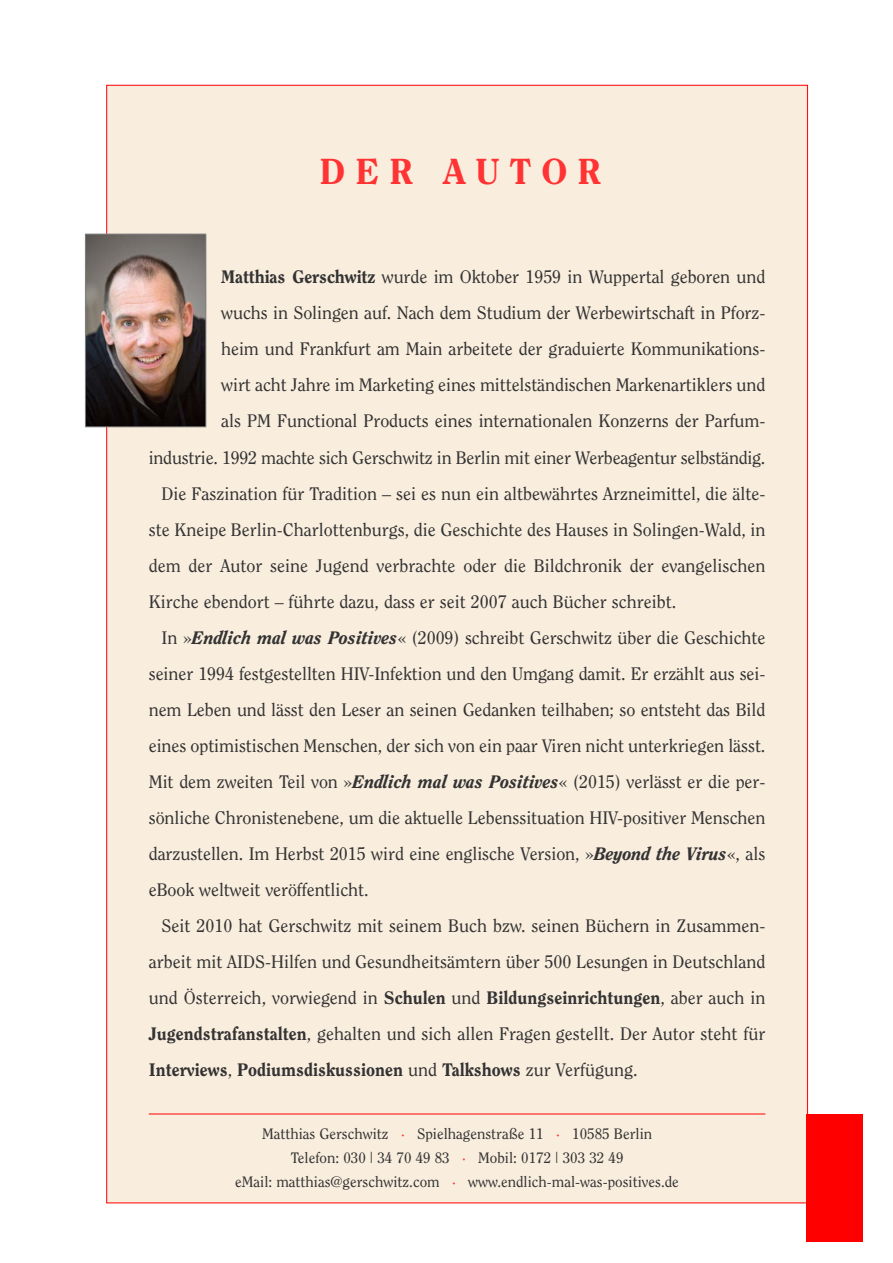
<style>
.page{position:relative;width:893px;height:1263px;background:#fff}
.page>*{position:absolute;margin:0;border:0;box-sizing:border-box;transform-origin:0 0}
.t1{font:800 36px "Clearface";letter-spacing:.28em;color:#f33}
.t2{font:18px "Clearface";letter-spacing:-.005em;color:#333}
.t3{font:800 18px "Clearface";color:#333}
.t4{font:15px/24px "Clearface";color:#333;text-align:center}
.s1{font-weight:800}
.s2{font-weight:800;font-style:italic}
.s3{font-weight:400}
.s4{color:#f33}
</style>
<div class="page">
<img style="left:87px;top:236px;width:117px;height:189px">
<div style="left:85px;top:234px;width:121px;height:193px;border:1px solid #808080"></div>
<div style="left:807px;top:1114px;width:56px;height:127px;background:#f00"></div>
<hr style="left:149px;top:1113px;width:616px;height:1px;background:#f00">
<h1 class="t1" style="left:320px;top:157px;width:284px">DER AUTOR</h1>
<p class="t2" style="left:221px;top:270px;width:546px"><span class="s1">Matthias Gerschwitz</span> wurde im Oktober 1959 in Wuppertal geboren und</p>
<p class="t2" style="left:221px;top:306px;width:546px">wuchs in Solingen auf. Nach dem Studium der Werbewirtschaft in Pforz-</p>
<p class="t2" style="left:221px;top:342px;width:546px">heim und Frankfurt am Main arbeitete der graduierte Kommunikations-</p>
<p class="t2" style="left:221px;top:378px;width:546px">wirt acht Jahre im Marketing eines mittelständischen Markenartiklers und</p>
<p class="t2" style="left:221px;top:414px;width:546px">als PM Functional Products eines internationalen Konzerns der Parfum-</p>
<p class="t2" style="left:149px;top:450px;width:618px">industrie. 1992 machte sich Gerschwitz in Berlin mit einer Werbeagentur selbständig.</p>
<p class="t2" style="left:162px;top:486px;width:605px">Die Faszination für Tradition – sei es nun ein altbewährtes Arzneimittel, die älte-</p>
<p class="t2" style="left:149px;top:522px;width:618px">ste Kneipe Berlin-Charlottenburgs, die Geschichte des Hauses in Solingen-Wald, in</p>
<p class="t2" style="left:149px;top:558px;width:618px">dem der Autor seine Jugend verbrachte oder die Bildchronik der evangelischen</p>
<p class="t2" style="left:149px;top:594px;width:529px">Kirche ebendort – führte dazu, dass er seit 2007 auch Bücher schreibt.</p>
<p class="t2" style="left:162px;top:630px;width:605px">In »<span class="s2">Endlich mal was Positives</span>« (2009) schreibt Gerschwitz über die Geschichte</p>
<p class="t2" style="left:149px;top:666px;width:618px">seiner 1994 festgestellten HIV-Infektion und den Umgang damit. Er erzählt aus sei-</p>
<p class="t2" style="left:149px;top:702px;width:618px">nem Leben und lässt den Leser an seinen Gedanken teilhaben; so entsteht das Bild</p>
<p class="t2" style="left:149px;top:738px;width:618px">eines optimistischen Menschen, der sich von ein paar Viren nicht unterkriegen lässt.</p>
<p class="t2" style="left:149px;top:774px;width:618px">Mit dem zweiten Teil von »<span class="s2">Endlich mal was Positives</span>« (2015) verlässt er die per-</p>
<p class="t2" style="left:149px;top:810px;width:618px">sönliche Chronistenebene, um die aktuelle Lebenssituation HIV-positiver Menschen</p>
<p class="t2" style="left:149px;top:846px;width:618px">darzustellen. Im Herbst 2015 wird eine englische Version, »<span class="s2">Beyond the Virus</span>«, als</p>
<p class="t2" style="left:149px;top:882px;width:221px">eBook weltweit veröffentlicht.</p>
<p class="t2" style="left:162px;top:918px;width:605px">Seit 2010 hat Gerschwitz mit seinem Buch bzw. seinen Büchern in Zusammen-</p>
<p class="t2" style="left:149px;top:954px;width:618px">arbeit mit AIDS-Hilfen und Gesundheitsämtern über 500 Lesungen in Deutschland</p>
<p class="t2" style="left:149px;top:990px;width:618px">und Österreich, vorwiegend in <span class="s1">Schulen</span> und <span class="s1">Bildungseinrichtungen</span>, aber auch in</p>
<p class="t2" style="left:149px;top:1026px;width:618px"><span class="s1">Jugendstrafanstalten</span>, gehalten und sich allen Fragen gestellt. Der Autor steht für</p>
<p class="t3" style="left:149px;top:1062px;width:490px">Interviews<span class="s3">,</span> Podiumsdiskussionen <span class="s3">und</span> Talkshows <span class="s3">zur Verfügung.</span></p>
<p class="t4" style="left:235px;top:1122px;width:445px">Matthias Gerschwitz <span class="s4">·</span> Spielhagenstraße 11 <span class="s4">·</span> 10585 Berlin<br>Telefon: 030 | 34 70 49 83 <span class="s4">·</span> Mobil: 0172 | 303 32 49<br>eMail: matthias@gerschwitz.com <span class="s4">·</span> www.endlich-mal-was-positives.de</p>
</div>
